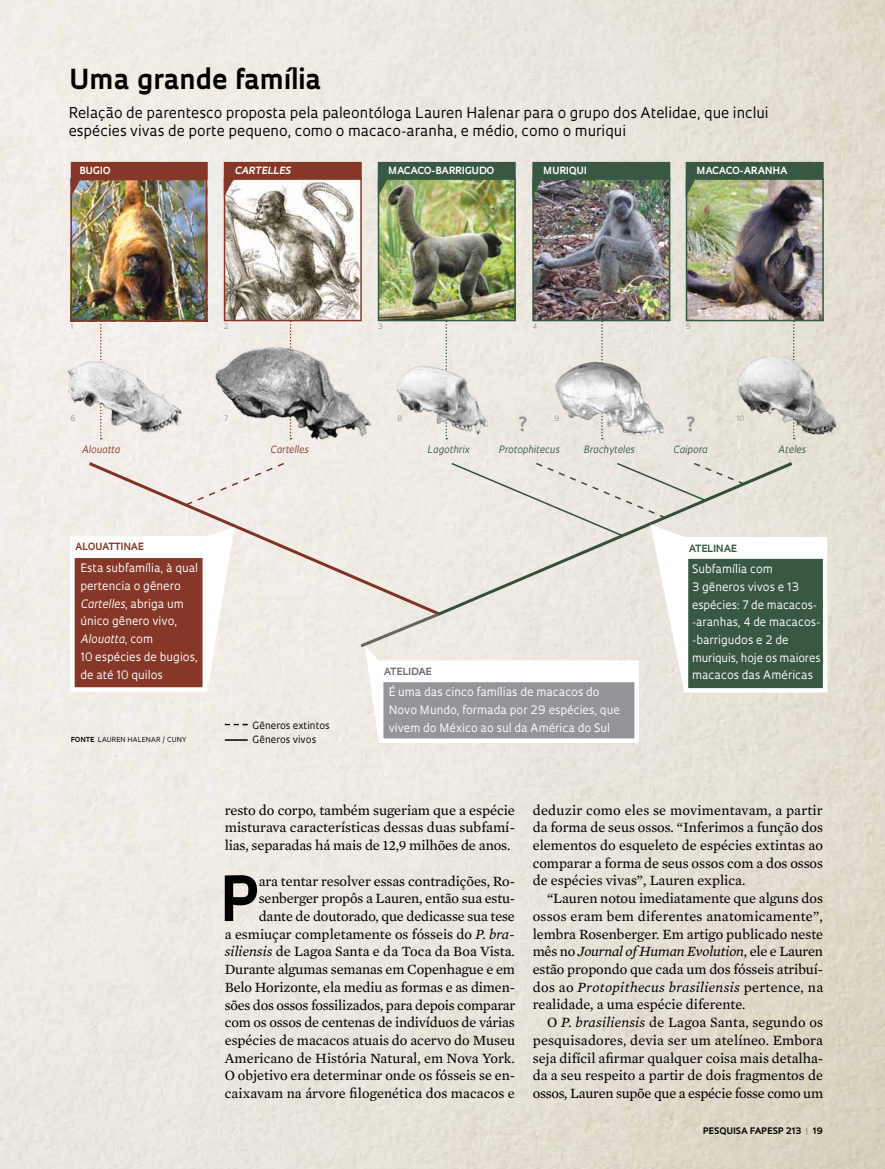
<style>
.page{position:relative;width:885px;height:1169px;background:#fff}
.page>*{position:absolute;margin:0;border:0;box-sizing:border-box;transform-origin:0 0}
.t1{font:700 60.45px "Oculum";color:#000}
.t2{font:700 26.85px "Oculum";color:#000}
.t3{font:700 18px "Oculum";color:#939598}
.t4{font:14.4px/17.7px "Mercury Text G2";letter-spacing:-.005em;color:#000;text-align:justify}
.t5{font:14.4px/18.3px "Oculum";color:#000}
.t6{font:11.4px/17.7px "Oculum";color:#fff}
.t7{font:italic 9.75px "Oculum";color:#385841}
.t8{font:700 9.75px "Oculum";letter-spacing:.005em;color:#fff}
.t9{font:9.75px/14.1px "Oculum";color:#000}
.t10{font:italic 9.75px "Oculum";color:#863728}
.t11{font:700 9.75px "Oculum";letter-spacing:.005em;color:#863728}
.t12{font:italic 700 9.75px "Oculum";letter-spacing:.01em;color:#fff}
.t13{font:700 9.75px "Oculum";letter-spacing:.005em;color:#385841}
.t14{font:700 9.75px "Oculum";letter-spacing:.005em;color:#6d6e71}
.t15{font:700 8.7px "Oculum";letter-spacing:.01em;color:#000}
.t16{font:7.35px "Oculum";color:#939598}
.t17{font:6.75px "Oculum";letter-spacing:.02em;color:#000}
.s1{font-style:italic}
.s2{font-weight:700}
.s3{color:#939598}
</style>
<div class="page">
<img style="left:0;top:0;width:885px;height:1168px">
<img style="left:74px;top:197px;width:130px;height:121px">
<div style="left:71px;top:179px;width:136px;height:142px;border:2px solid #863728"></div>
<img style="left:227px;top:197px;width:132px;height:121px">
<div style="left:224px;top:178px;width:138px;height:143px;border:2px solid #863728"></div>
<img style="left:689px;top:197px;width:132px;height:121px">
<div style="left:686px;top:178px;width:138px;height:143px;border:2px solid #385841"></div>
<img style="left:535px;top:197px;width:132px;height:121px">
<div style="left:532px;top:178px;width:138px;height:143px;border:2px solid #385841"></div>
<img style="left:381px;top:197px;width:132px;height:121px">
<div style="left:378px;top:178px;width:138px;height:143px;border:2px solid #385841"></div>
<svg style="left:86px;top:459px;width:348px;height:159px;background:#ede6df"></svg>
<div style="left:184px;top:461px;width:102px;height:45px;background:#f2ede9"></div>
<svg style="left:434px;top:459px;width:362px;height:159px;background:#e5e2d8"></svg>
<svg style="left:225px;top:739px;width:23px;height:1px"></svg>
<svg style="left:225px;top:724px;width:23px;height:1px"></svg>
<svg style="left:100px;top:320px;width:2px;height:30px"></svg>
<svg style="left:290px;top:320px;width:2px;height:23px"></svg>
<svg style="left:446px;top:320px;width:1px;height:33px"></svg>
<svg style="left:793px;top:320px;width:2px;height:30px"></svg>
<img style="left:71px;top:162px;width:137px;height:35px">
<svg style="left:224px;top:162px;width:138px;height:35px"></svg>
<img style="left:378px;top:162px;width:138px;height:35px">
<img style="left:532px;top:162px;width:138px;height:35px">
<svg style="left:686px;top:162px;width:138px;height:35px;background:#6d7f61"></svg>
<div style="left:684px;top:554px;width:143px;height:138px;background:#385841;border:4px solid #fff"></div>
<div style="left:70px;top:553px;width:137px;height:138px;background:#863728;border:4px solid #fff"></div>
<div style="left:379px;top:677px;width:260px;height:66px;background:#939598;border:4px solid #fff"></div>
<div style="left:684px;top:537px;width:143px;height:18px;background:#fff"></div>
<div style="left:70px;top:536px;width:137px;height:18px;background:#fff"></div>
<div style="left:379px;top:660px;width:260px;height:18px;background:#fff"></div>
<svg style="left:207px;top:527px;width:27px;height:165px"></svg>
<svg style="left:450px;top:461px;width:297px;height:231px"></svg>
<svg style="left:357px;top:610px;width:85px;height:133px"></svg>
<svg style="left:601px;top:320px;width:2px;height:119px"></svg>
<img style="left:728px;top:350px;width:115px;height:89px">
<img style="left:390px;top:353px;width:105px;height:86px">
<img style="left:56px;top:350px;width:137px;height:89px">
<img style="left:210px;top:343px;width:166px;height:98px">
<img style="left:555px;top:362px;width:89px;height:74px">
<h2 class="t2" style="left:69px;top:60px;width:254px">U MA GRANDE FAMÍLIA</h2>
<p class="t5" style="left:69px;top:102px;width:702px">Relação de parentesco proposta pela paleontóloga Lauren Halenar para o grupo dos Atelidae, que inclui espécies vivas de porte pequeno, como o macaco-aranha, e médio, como o muriqui</p>
<p class="t8" style="left:79px;top:164px;width:31px">BUGIO</p>
<p class="t12" style="left:234px;top:164px;width:57px">CARTELLES</p>
<p class="t8" style="left:388px;top:164px;width:99px">MACACO -BARRIGUDO</p>
<p class="t8" style="left:543px;top:164px;width:45px">MURIQUI</p>
<p class="t8" style="left:697px;top:164px;width:92px">MACACO -ARANHA</p>
<p class="t16" style="left:70px;top:322px;width:5px">1</p>
<p class="t16" style="left:224px;top:322px;width:6px">2</p>
<p class="t16" style="left:378px;top:322px;width:6px">3</p>
<p class="t16" style="left:532px;top:322px;width:6px">4</p>
<p class="t16" style="left:686px;top:322px;width:7px">5</p>
<p class="t16" style="left:70px;top:413px;width:7px">6</p>
<p class="t16" style="left:224px;top:413px;width:5px">7</p>
<p class="t16" style="left:397px;top:413px;width:7px">8</p>
<p class="t16" style="left:554px;top:413px;width:7px">9</p>
<p class="t3" style="left:518px;top:412px;width:11px">?</p>
<p class="t3" style="left:686px;top:412px;width:11px">?</p>
<p class="t16" style="left:736px;top:413px;width:9px">10</p>
<p class="t10" style="left:82px;top:442px;width:40px">Alouatta</p>
<p class="t10" style="left:270px;top:442px;width:40px">Cartelles</p>
<p class="t7" style="left:427px;top:442px;width:44px">Lagothrix</p>
<p class="t7" style="left:499px;top:442px;width:62px">Protophitecus</p>
<p class="t7" style="left:584px;top:442px;width:53px">Brachyteles</p>
<p class="t7" style="left:673px;top:442px;width:36px">Caipora</p>
<p class="t7" style="left:778px;top:442px;width:29px">Ateles</p>
<p class="t11" style="left:75px;top:539px;width:70px">ALO UATTINAE</p>
<p class="t13" style="left:689px;top:541px;width:49px">ATELINAE</p>
<p class="t6" style="left:80px;top:559px;width:119px">Esta subfamília, à qual pertencia o gênero<br><span class="s1">Cartelles</span>, abriga um único gênero vivo,<br><span class="s1">Alouatta</span>, com<br>10 espécies de bugios, de até 10 quilos</p>
<p class="t17" style="left:71px;top:735px;width:103px"><span class="s2">FONTE</span> lauren halenar / CUN</p>
<p class="t17" style="left:182px;top:735px;width:6px">Y</p>
<p class="t9" style="left:253px;top:717px;width:79px">Gêneros extintos<br>Gêneros vivos</p>
<p class="t14" style="left:384px;top:665px;width:49px">ATELIDAE</p>
<p class="t6" style="left:389px;top:682px;width:233px">É uma das cinco famílias de macacos do<br>Novo M undo, formada por 29 espécies, que vivem do M éxico ao sul da América do Sul</p>
<p class="t6" style="left:692px;top:560px;width:130px">Subfamília com<br>3 gêneros vivos e 13 espécies: 7 de macacos--aranhas, 4 de macacos--barrigudos e 2 de muriquis, hoje os maiores macacos das Américas</p>
<p class="t4" style="left:225px;top:800px;width:292px">resto do corpo, também sugeriam que a espécie misturava características dessas duas subfamí&shy;lias, separadas há mais de 12,9 milhões de anos.</p>
<h1 class="t1" style="left:219px;top:857px;width:34px">P</h1>
<p class="t4" style="left:225px;top:871px;width:292px;text-align:right">ara tentar resolver essas contradições, Ro&shy;senberger propôs a Lauren, então sua estu&shy;dante de doutorado, que dedicasse sua tese<br>a esmiuçar completamente os fósseis do <span class="s1">P. bra&shy;siliensis</span> de Lagoa Santa e da Toca da Boa Vista.<br>Durante algumas semanas em Copenhague e em Belo Horizonte, ela mediu as formas e as dimen&shy;sões dos ossos fossilizados, para depois comparar com os ossos de centenas de indivíduos de várias espécies de macacos atuais do acervo do Museu Americano de História Natural, em Nova York.<br>O objetivo era determinar onde os fósseis se en&shy;caixavam na árvore filogenética dos macacos e</p>
<p class="t4" style="left:533px;top:800px;width:292px">deduzir como eles se movimentavam, a partir da forma de seus ossos. “Inferimos a função dos elementos do esqueleto de espécies extintas ao comparar a forma de seus ossos com a dos ossos de espécies vivas”, Lauren explica.</p>
<p class="t4" style="left:533px;top:888px;width:292px;text-indent:14px">“Lauren notou imediatamente que alguns dos ossos eram bem diferentes anatomicamente”, lembra Rosenberger. Em artigo publicado neste mês no <span class="s1">Journal of Human Evolution</span>, ele e Lauren estão propondo que cada um dos fósseis atribuí&shy;dos ao <span class="s1">Protopithecus brasiliensis</span> pertence, na realidade, a uma espécie diferente.</p>
<p class="t4" style="left:533px;top:1012px;width:292px;text-indent:14px">O <span class="s1">P. brasiliensis</span> de Lagoa Santa, segundo os pesquisadores, devia ser um atelíneo. Embora seja difícil afirmar qualquer coisa mais detalha&shy;da a seu respeito a partir de dois fragmentos de ossos, Lauren supõe que a espécie fosse como um</p>
<p class="t15" style="left:703px;top:1124px;width:7px">PES</p>
<p class="t15" style="left:719px;top:1124px;width:14px">QUISA</p>
<p class="t15" style="left:750px;top:1124px;width:12px">FAPESP</p>
<p class="t15" style="left:786px;top:1124px;width:39px">213 <span class="s3">|</span> 19</p>
</div>
